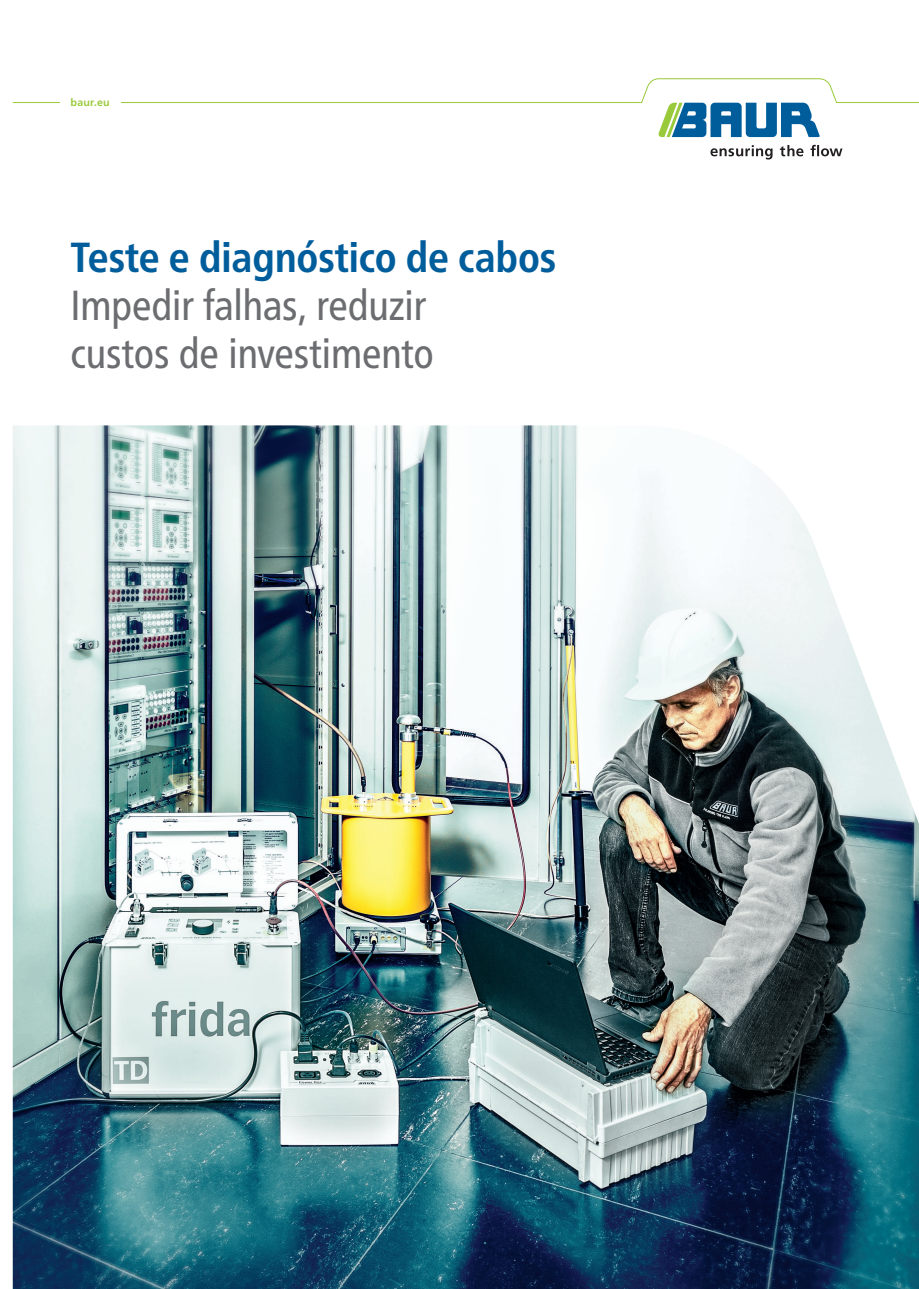
<style>
.page{position:relative;width:919px;height:1289px;background:#fff}
.page>*{position:absolute;margin:0;border:0;box-sizing:border-box;transform-origin:0 0}
.t1{font:condensed 42px/48px "Frutiger Neue LTW1 G";letter-spacing:-.015em;color:#6c6d70}
.t2{font:700 condensed 42px "Frutiger Neue LTW1 G";letter-spacing:-.01em;color:#005d9c}
.t3{font:700 10.5px "Frutiger Neue LTW1 G";letter-spacing:.02em;color:#99ca3b}
</style>
<div class="page">
<img style="left:13px;top:425px;width:905px;height:863px">
<svg style="left:710px;top:145px;width:132px;height:14px"></svg>
<svg style="left:121px;top:78px;width:797px;height:59px"></svg>
<hr style="left:13px;top:102px;width:47px;height:1px;background:#99ca3b">
<p class="t3" style="left:71px;top:94px;width:41px">baur.eu</p>
<p class="t2" style="left:71px;top:225px;width:487px">Teste e diagnóstico de cabos</p>
<p class="t1" style="left:71px;top:277px;width:365px">Impedir falhas, reduzir custos de investimento</p>
</div>
